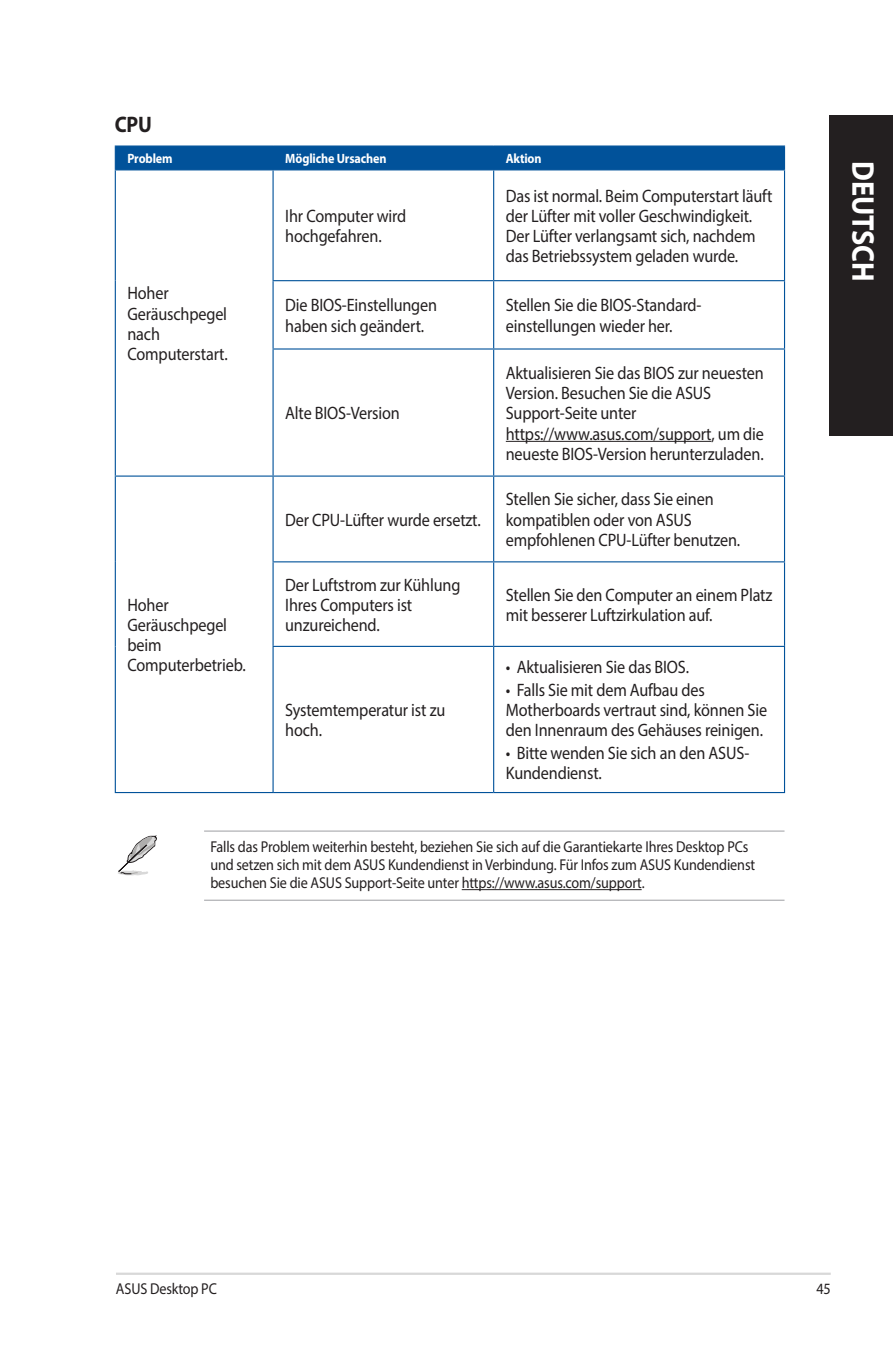
<style>
.page{position:relative;width:893px;height:1346px;background:#fff}
.page>*{position:absolute;margin:0;border:0;box-sizing:border-box;transform-origin:0 0}
.t1{font:700 31.5px "Myriad Pro";letter-spacing:-.005em;color:#fff;scale:.9 1}
.t2{font:700 22.5px "Myriad Pro";color:#231f20;scale:.9 1}
.t3{font:18px/20.2px "Myriad Pro";letter-spacing:-.01em;color:#231f20;scale:.9 1}
.t4{font:15.75px/18px "Myriad Pro";letter-spacing:-.01em;color:#231f20;scale:.9 1}
.t5{font:700 13.5px "Myriad Pro";letter-spacing:-.01em;color:#fff;scale:.9 1}
</style>
<div class="page">
<hr style="left:116px;top:1272px;width:715px;height:3px;background:#d8d8d8">
<div style="left:829px;top:115px;width:64px;height:320px;background:#231f20"></div>
<hr style="left:115px;top:792px;width:158px;height:1px;background:#01529a">
<hr style="left:115px;top:145px;width:158px;height:2px;background:#01529a">
<hr style="left:273px;top:145px;width:221px;height:2px;background:#01529a">
<hr style="left:494px;top:145px;width:291px;height:2px;background:#01529a">
<div style="left:115px;top:146px;width:670px;height:23px;background:#01529a"></div>
<hr style="left:115px;top:170px;width:1px;height:111px;background:#01529a">
<hr style="left:115px;top:281px;width:1px;height:68px;background:#01529a">
<hr style="left:115px;top:349px;width:1px;height:126px;background:#01529a">
<hr style="left:115px;top:169px;width:158px;height:1px;background:#01529a">
<hr style="left:272px;top:170px;width:2px;height:110px;background:#01529a">
<hr style="left:273px;top:169px;width:221px;height:1px;background:#01529a">
<hr style="left:493px;top:170px;width:1px;height:110px;background:#01529a">
<hr style="left:494px;top:169px;width:291px;height:1px;background:#01529a">
<hr style="left:784px;top:170px;width:1px;height:110px;background:#01529a">
<hr style="left:272px;top:281px;width:2px;height:67px;background:#01529a">
<hr style="left:272px;top:280px;width:222px;height:1px;background:#01529a">
<hr style="left:493px;top:281px;width:1px;height:67px;background:#01529a">
<hr style="left:494px;top:280px;width:291px;height:1px;background:#01529a">
<hr style="left:784px;top:281px;width:1px;height:67px;background:#01529a">
<hr style="left:272px;top:349px;width:2px;height:126px;background:#01529a">
<hr style="left:272px;top:348px;width:222px;height:1px;background:#01529a">
<hr style="left:493px;top:349px;width:1px;height:126px;background:#01529a">
<hr style="left:494px;top:348px;width:291px;height:1px;background:#01529a">
<hr style="left:784px;top:349px;width:1px;height:126px;background:#01529a">
<hr style="left:115px;top:477px;width:1px;height:85px;background:#01529a">
<hr style="left:115px;top:562px;width:1px;height:84px;background:#01529a">
<hr style="left:115px;top:646px;width:1px;height:146px;background:#01529a">
<hr style="left:115px;top:475px;width:158px;height:2px;background:#01529a">
<hr style="left:272px;top:477px;width:2px;height:84px;background:#01529a">
<hr style="left:273px;top:475px;width:221px;height:2px;background:#01529a">
<hr style="left:493px;top:477px;width:1px;height:84px;background:#01529a">
<hr style="left:494px;top:475px;width:291px;height:2px;background:#01529a">
<hr style="left:784px;top:477px;width:1px;height:84px;background:#01529a">
<hr style="left:272px;top:562px;width:2px;height:84px;background:#01529a">
<hr style="left:272px;top:561px;width:222px;height:1px;background:#01529a">
<hr style="left:493px;top:562px;width:1px;height:84px;background:#01529a">
<hr style="left:494px;top:561px;width:291px;height:1px;background:#01529a">
<hr style="left:784px;top:562px;width:1px;height:84px;background:#01529a">
<hr style="left:272px;top:647px;width:2px;height:145px;background:#01529a">
<hr style="left:272px;top:646px;width:222px;height:1px;background:#01529a">
<hr style="left:273px;top:792px;width:221px;height:1px;background:#01529a">
<hr style="left:493px;top:647px;width:1px;height:145px;background:#01529a">
<hr style="left:494px;top:646px;width:291px;height:1px;background:#01529a">
<hr style="left:784px;top:647px;width:1px;height:145px;background:#01529a">
<hr style="left:494px;top:792px;width:291px;height:1px;background:#01529a">
<hr style="left:506px;top:441px;width:205px;height:1px;background:#231f20">
<hr style="left:204px;top:830px;width:580px;height:1px;background:#a8a9ad">
<hr style="left:204px;top:899px;width:580px;height:2px;background:#a8a9ad">
<hr style="left:462px;top:889px;width:180px;height:1px;background:#231f20">
<svg style="left:118px;top:835px;width:39px;height:40px"></svg>
<p class="t2" style="left:115px;top:109px;width:43px">CPU</p>
<p class="t5" style="left:127px;top:150px;width:52px">Problem</p>
<p class="t5" style="left:285px;top:150px;width:114px">Mögliche Ursachen</p>
<p class="t5" style="left:506px;top:150px;width:41px">Aktion</p>
<p class="t3" style="left:127px;top:283px;width:113px">Hoher<br>Geräuschpegel nach<br>Computerstart.</p>
<p class="t3" style="left:127px;top:594px;width:133px">Hoher<br>Geräuschpegel beim<br>Computerbetrieb.</p>
<p class="t3" style="left:285px;top:205px;width:136px">Ihr Computer wird hochgefahren.</p>
<p class="t3" style="left:506px;top:185px;width:298px">Das ist normal. Beim Computerstart läuft der Lüfter mit voller Geschwindigkeit.<br>Der Lüfter verlangsamt sich, nachdem das Betriebssystem geladen wurde.</p>
<p class="t3" style="left:285px;top:295px;width:170px">Die BIOS-Einstellungen haben sich geändert.</p>
<p class="t3" style="left:506px;top:295px;width:219px">Stellen Sie die BIOS-Standard&shy;einstellungen wieder her.</p>
<p class="t3" style="left:285px;top:403px;width:129px">Alte BIOS-Version</p>
<p class="t3" style="left:285px;top:509px;width:219px">Der CPU-Lüfter wurde ersetzt.</p>
<p class="t3" style="left:506px;top:362px;width:288px">Aktualisieren Sie das BIOS zur neuesten Version. Besuchen Sie die ASUS Support-Seite unter https://www.asus.com/support, um die neueste BIOS-Version herunterzuladen.</p>
<p class="t3" style="left:506px;top:489px;width:262px">Stellen Sie sicher, dass Sie einen kompatiblen oder von ASUS empfohlenen CPU-Lüfter benutzen.</p>
<p class="t3" style="left:285px;top:574px;width:196px">Der Luftstrom zur Kühlung<br>Ihres Computers ist unzureichend.</p>
<p class="t3" style="left:506px;top:584px;width:298px">Stellen Sie den Computer an einem Platz mit besserer Luftzirkulation auf.</p>
<p class="t3" style="left:285px;top:700px;width:179px">Systemtemperatur ist zu hoch.</p>
<p class="t3" style="left:506px;top:657px;width:205px">• Aktualisieren Sie das BIOS.</p>
<p class="t3" style="left:506px;top:679px;width:292px">• Falls Sie mit dem Aufbau des<br>Motherboards vertraut sind, können Sie den Innenraum des Gehäuses reinigen.</p>
<p class="t3" style="left:506px;top:742px;width:272px">• Bitte wenden Sie sich an den ASUS-<br>Kundendienst.</p>
<p class="t4" style="left:210px;top:837px;width:607px">Falls das Problem weiterhin besteht, beziehen Sie sich auf die Garantiekarte Ihres Desktop PCs und setzen sich mit dem ASUS Kundendienst in Verbindung. Für Infos zum ASUS Kundendienst besuchen Sie die ASUS Support-Seite unter https://www.asus.com/support.</p>
<h1 class="t1" style="left:883px;top:161px;width:135px;rotate:90deg">DEUTSCH</h1>
<p class="t4" style="left:116px;top:1279px;width:114px">ASUS Desktop PC</p>
<p class="t4" style="left:816px;top:1279px;width:18px">45</p>
</div>
